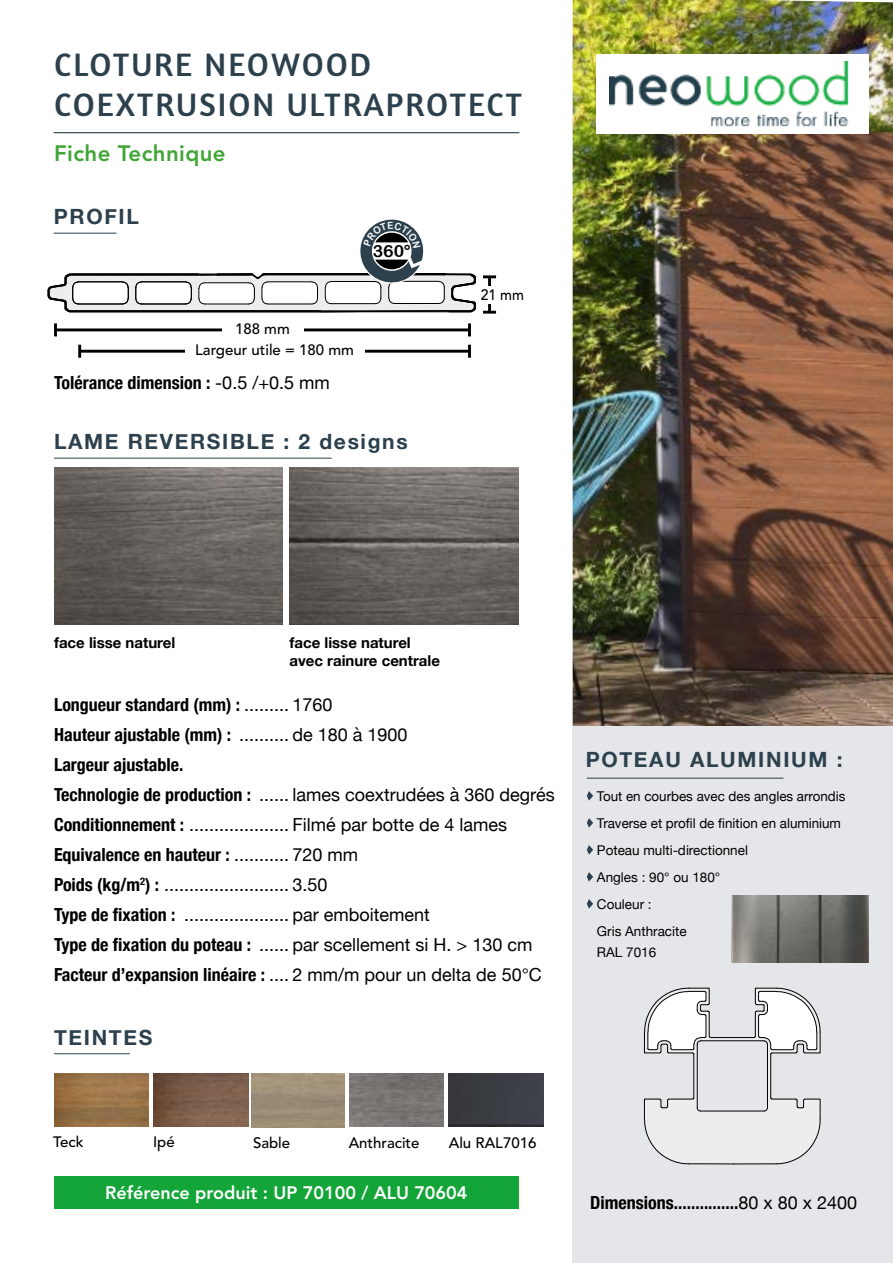
<style>
.page{position:relative;width:893px;height:1263px;background:#fff}
.page>*{position:absolute;margin:0;border:0;box-sizing:border-box;transform-origin:0 0}
.t1{font:33px/39.6px "Amaranth";letter-spacing:.06em;color:#2c404d}
.t2{font:800 22.2px "Avenir LT Std";letter-spacing:.02em;color:#3fa535}
.t3{font:700 21px "Helvetica Neue";letter-spacing:.08em;color:#2c404d}
.t4{font:18px/30px "Helvetica Neue";color:#000}
.t5{font:700 condensed 18px "Helvetica Neue";color:#000}
.t6{font:800 18px "Avenir LT Std";color:#fff}
.t7{font:16.65px "Arial Rounded MT Bold";color:#000;scale:1.06 1}
.t8{font:500 15px "Avenir LT Std";color:#000}
.t9{font:700 15px/18px "Helvetica Neue";color:#000}
.t10{font:500 15px "Avenir LT Std";color:#000;scale:.93 1}
.t11{font:13.5px/27px "Helvetica Neue";color:#000}
.s1{font-weight:400;font-stretch:normal}
.s2{font-weight:700;font-stretch:condensed}
</style>
<div class="page">
<img style="left:573px;top:0;width:320px;height:727px">
<div style="left:597px;top:54px;width:272px;height:79px;background:#fff"></div>
<img style="left:609px;top:62px;width:240px;height:65px">
<div style="left:54px;top:1176px;width:465px;height:33px;background:#13a538"></div>
<hr style="left:54px;top:1053px;width:76px;height:1px;background:#2c404d">
<hr style="left:54px;top:132px;width:465px;height:1px;background:#2c404d">
<hr style="left:55px;top:328px;width:414px;height:3px;background:#000">
<svg style="left:54px;top:323px;width:3px;height:13px"></svg>
<svg style="left:468px;top:323px;width:3px;height:13px"></svg>
<div style="left:222px;top:323px;width:81px;height:13px;background:#fff"></div>
<hr style="left:54px;top:458px;width:278px;height:1px;background:#2c404d">
<hr style="left:80px;top:350px;width:389px;height:3px;background:#000">
<svg style="left:78px;top:345px;width:3px;height:13px"></svg>
<svg style="left:468px;top:345px;width:3px;height:13px"></svg>
<div style="left:185px;top:344px;width:179px;height:19px;background:#fff"></div>
<img style="left:290px;top:468px;width:229px;height:156px">
<img style="left:54px;top:468px;width:229px;height:156px">
<div style="left:573px;top:727px;width:320px;height:536px;background:#e5e6e9"></div>
<hr style="left:587px;top:778px;width:196px;height:1px;background:#2c404d">
<img style="left:731px;top:895px;width:138px;height:67px">
<svg style="left:587px;top:791px;width:6px;height:10px"></svg>
<svg style="left:587px;top:818px;width:6px;height:10px"></svg>
<svg style="left:587px;top:845px;width:6px;height:10px"></svg>
<svg style="left:587px;top:872px;width:6px;height:10px"></svg>
<svg style="left:587px;top:899px;width:6px;height:10px"></svg>
<img style="left:349px;top:1074px;width:95px;height:53px">
<img style="left:153px;top:1074px;width:95px;height:52px">
<img style="left:54px;top:1074px;width:95px;height:52px">
<img style="left:449px;top:1073px;width:95px;height:53px">
<svg style="left:644px;top:987px;width:177px;height:177px"></svg>
<hr style="left:700px;top:1111px;width:64px;height:1px;background:#000">
<svg style="left:47px;top:219px;width:449px;height:95px"></svg>
<h1 class="t1" style="left:54px;top:45px;width:470px">CLOTURE NEOWOOD<br>COEXTRUSION ULTRAPROTECT</h1>
<p class="t2" style="left:54px;top:140px;width:173px">Fiche Technique</p>
<p class="t3" style="left:54px;top:200px;width:87px">PROFIL</p>
<p class="t7" style="left:373px;top:241px;width:37px">360°</p>
<p class="t8" style="left:235px;top:320px;width:56px">188 mm</p>
<p class="t8" style="left:195px;top:341px;width:160px">Largeur utile = 180 mm</p>
<p class="t5" style="left:54px;top:368px;width:277px">Tolérance dimension : <span class="s1">-0.5 /+0.5 mm</span></p>
<p class="t3" style="left:54px;top:425px;width:355px">LAME REVERSIBLE : 2 designs</p>
<p class="t10" style="left:481px;top:287px;width:48px">21 mm</p>
<p class="t9" style="left:54px;top:634px;width:123px">face lisse naturel</p>
<p class="t9" style="left:289px;top:634px;width:152px">face lisse naturel avec rainure centrale</p>
<p class="t4" style="left:54px;top:691px;width:502px"><span class="s2">Longueur standard (mm) :</span> ......... 1760<br><span class="s2">Hauteur ajustable (mm) :</span> .......... de 180 à 1900<br><span class="s2">Largeur ajustable.<br>Technologie de production :</span> ...... lames coextrudées à 360 degrés <span class="s2">Conditionnement :</span> .................... Filmé par botte de 4 lames <span class="s2">Equivalence en hauteur :</span> ........... 720 mm<br><span class="s2">Poids (kg/m</span><sup>2</sup><span class="s2">) :</span> ......................... 3.50<br><span class="s2">Type de fixation :</span> ..................... par emboitement<br><span class="s2">Type de fixation du poteau :</span> ...... par scellement si H. &gt; 130 cm <span class="s2">Facteur d’expansion linéaire :</span> .... 2 mm/m pour un delta de 50°C</p>
<p class="t3" style="left:54px;top:1021px;width:100px">TEINTES</p>
<p class="t3" style="left:586px;top:743px;width:258px">POTEAU ALUMINIUM :</p>
<p class="t11" style="left:597px;top:783px;width:250px">Tout en courbes avec des angles arrondis<br>Traverse et profil de finition en aluminium<br>Poteau multi-directionnel<br>Angles : 90° ou 180°<br>Couleur :<br>Gris Anthracite</p>
<p class="t11" style="left:597px;top:939px;width:61px">RAL 7016</p>
<p class="t8" style="left:53px;top:1133px;width:32px">Teck</p>
<p class="t8" style="left:153px;top:1133px;width:23px">Ipé</p>
<p class="t8" style="left:253px;top:1134px;width:39px">Sable</p>
<p class="t8" style="left:349px;top:1134px;width:72px">Anthracite</p>
<p class="t8" style="left:449px;top:1134px;width:89px">Alu RAL7016</p>
<p class="t6" style="left:105px;top:1182px;width:364px">Référence produit : UP 70100 / ALU 70604</p>
<p class="t5" style="left:590px;top:1188px;width:269px">Dimensions...............<span class="s1">80 x 80 x 2400</span></p>
</div>
